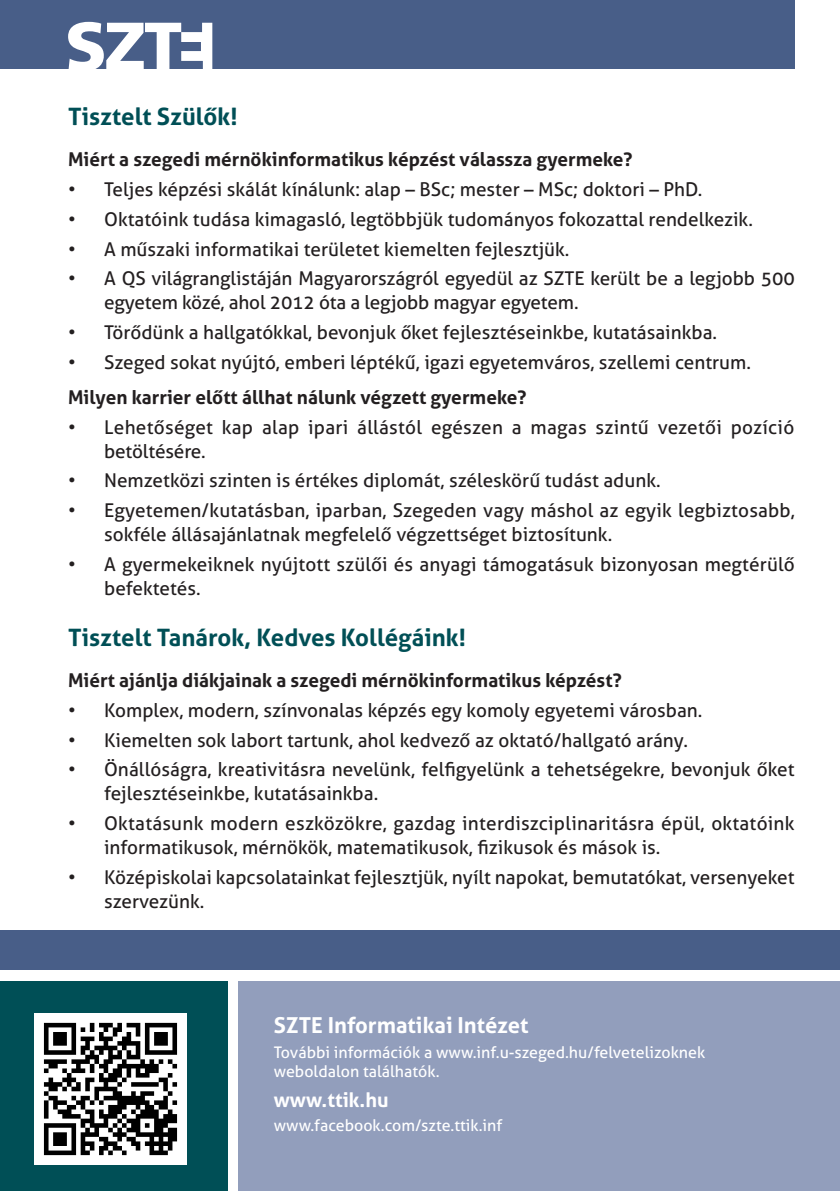
<style>
.page{position:relative;width:840px;height:1191px;background:#fff}
.page>*{position:absolute;margin:0;border:0;box-sizing:border-box;transform-origin:0 0}
.Cím_2{font:700 24px "Aller";color:#004f56}
.Kenyér{font:700 22px "Aller";color:#fff}
.Kenyér-2{font:700 20px "Aller";color:#fff}
.t1{font:19px/24px "Aller";color:#231f20}
.szöveg{font:700 19px "Aller";color:#231f20}
.Kenyér-3{font:16px/19.2px "Aller";color:#fff}
</style>
<div class="page">
<div style="left:0;top:981px;width:227px;height:210px;background:#004f56"></div>
<div style="left:238px;top:981px;width:601px;height:210px;background:#929ebc"></div>
<div style="left:0;top:930px;width:839px;height:39px;background:#485e88"></div>
<img style="left:35px;top:1013px;width:151px;height:151px">
<div style="left:0;top:0;width:794px;height:68px;background:#485e88"></div>
<svg style="left:68px;top:22px;width:144px;height:47px"></svg>
<p class="Cím_2" style="left:68px;top:102px;width:171px">Tisztelt Szülők!</p>
<p class="szöveg" style="left:68px;top:148px;width:565px">Miért a szegedi mérnökinformatikus képzést válassza gyermeke?</p>
<p class="t1" style="left:68px;top:177px;width:635px">• Teljes képzési skálát kínálunk: alap – BSc; mester – MSc; doktori – PhD.</p>
<p class="t1" style="left:68px;top:207px;width:686px">• Oktatóink tudása kimagasló, legtöbbjük tudományos fokozattal rendelkezik.</p>
<p class="t1" style="left:68px;top:237px;width:502px">• A műszaki informatikai területet kiemelten fejlesztjük.</p>
<p class="t1" style="left:104px;top:266px;width:691px;text-indent:-36px">• A QS világranglistáján Magyarországról egyedül az SZTE került be a legjobb 500 egyetem közé, ahol 2012 óta a legjobb magyar egyetem.</p>
<p class="t1" style="left:68px;top:320px;width:650px">• Törődünk a hallgatókkal, bevonjuk őket fejlesztéseinkbe, kutatásainkba.</p>
<p class="t1" style="left:68px;top:350px;width:684px">• Szeged sokat nyújtó, emberi léptékű, igazi egyetemváros, szellemi centrum.</p>
<p class="szöveg" style="left:68px;top:385px;width:459px">Milyen karrier előtt állhat nálunk végzett gyermeke?</p>
<p class="t1" style="left:104px;top:415px;width:691px;text-indent:-36px">• Lehetőséget kap alap ipari állástól egészen a magas szintű vezetői pozíció betöltésére.</p>
<p class="t1" style="left:68px;top:468px;width:593px">• Nemzetközi szinten is értékes diplomát, széleskörű tudást adunk.</p>
<p class="t1" style="left:104px;top:498px;width:691px;text-indent:-36px">• Egyetemen/kutatásban, iparban, Szegeden vagy máshol az egyik legbiztosabb, sokféle állásajánlatnak megfelelő végzettséget biztosítunk.</p>
<p class="t1" style="left:104px;top:552px;width:691px;text-indent:-36px">• A gyermekeiknek nyújtott szülői és anyagi támogatásuk bizonyosan megtérülő befektetés.</p>
<p class="Cím_2" style="left:68px;top:623px;width:399px">Tisztelt Tanárok, Kedves Kollégáink!</p>
<p class="szöveg" style="left:68px;top:668px;width:555px">Miért ajánlja diákjainak a szegedi mérnökinformatikus képzést?</p>
<p class="t1" style="left:68px;top:698px;width:635px">• Komplex, modern, színvonalas képzés egy komoly egyetemi városban.</p>
<p class="t1" style="left:68px;top:727px;width:621px">• Kiemelten sok labort tartunk, ahol kedvező az oktató/hallgató arány.</p>
<p class="t1" style="left:104px;top:757px;width:691px;text-indent:-36px">• Önállóságra, kreativitásra nevelünk, felfigyelünk a tehetségekre, bevonjuk őket fejlesztéseinkbe, kutatásainkba.</p>
<p class="t1" style="left:104px;top:811px;width:691px;text-indent:-36px">• Oktatásunk modern eszközökre, gazdag interdiszciplinaritásra épül, oktatóink informatikusok, mérnökök, matematikusok, fizikusok és mások is.</p>
<p class="t1" style="left:104px;top:864px;width:691px;text-indent:-36px">• Középiskolai kapcsolatainkat fejlesztjük, nyílt napokat, bemutatókat, versenyeket szervezünk.</p>
<p class="Kenyér" style="left:274px;top:1011px;width:256px">SZTE Informatikai Intézet</p>
<p class="Kenyér-3" style="left:274px;top:1042px;width:433px">További információk a www.inf.u-szeged.hu/felvetelizoknek weboldalon találhatók.</p>
<p class="Kenyér-2" style="left:274px;top:1087px;width:116px">www.ttik.hu</p>
<p class="Kenyér-3" style="left:274px;top:1116px;width:230px">www.facebook.com/szte.ttik.inf</p>
</div>
